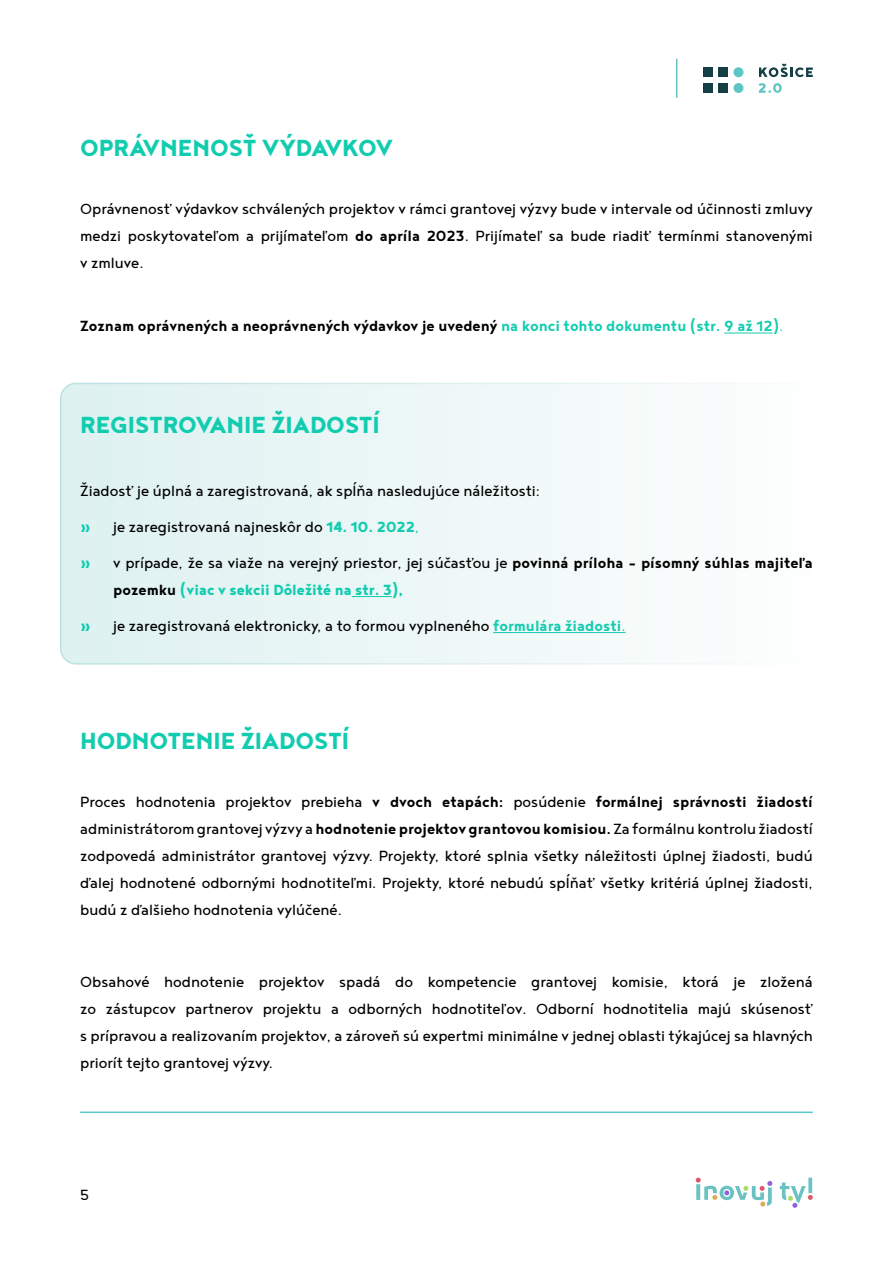
<style>
.page{position:relative;width:893px;height:1263px;background:#fff}
.page>*{position:absolute;margin:0;border:0;box-sizing:border-box;transform-origin:0 0}
.t1{font:800 28.5px "Noyh Geometric";color:#12ccb0}
.t2{font:18px/27px "Noyh Geometric";color:#000;text-align:justify}
.t3{font:700 18px "Noyh Geometric";color:#000}
.s1{font-weight:700}
.s2{color:#12ccb0}
.s3{font-weight:400;color:#12ccb0}
.s4{font-weight:800;color:#12ccb0}
.s5{font-weight:700;color:#12ccb0}
</style>
<div class="page">
<svg style="left:696px;top:1178px;width:76px;height:28px"></svg>
<svg style="left:780px;top:1178px;width:33px;height:30px"></svg>
<hr style="left:80px;top:1111px;width:733px;height:2px;background:#5dc5c4">
<hr style="left:676px;top:59px;width:1px;height:39px;background:#6bc2c2">
<div style="left:733px;top:67px;width:10px;height:10px;background:#5dc5c4;border-radius:50%"></div>
<div style="left:733px;top:83px;width:10px;height:10px;background:#5dc5c4;border-radius:50%"></div>
<div style="left:718px;top:68px;width:10px;height:9px;background:#143f45"></div>
<div style="left:703px;top:68px;width:9px;height:9px;background:#143f45"></div>
<div style="left:718px;top:83px;width:10px;height:10px;background:#143f45"></div>
<div style="left:703px;top:83px;width:9px;height:10px;background:#143f45"></div>
<svg style="left:759px;top:63px;width:54px;height:14px"></svg>
<svg style="left:759px;top:83px;width:23px;height:10px"></svg>
<hr style="left:724px;top:333px;width:49px;height:1px;background:#12ccb0">
<div style="left:61px;top:383px;width:751px;height:281px;background:linear-gradient(to right,#def1f1,#fdfefd);border-radius:15px"></div>
<div style="left:60px;top:383px;width:753px;height:281px;border:2px solid #fff;border-radius:15px"></div>
<hr style="left:352px;top:596px;width:40px;height:1px;background:#12ccb0">
<hr style="left:493px;top:632px;width:132px;height:1px;background:#12ccb0">
<h1 class="t1" style="left:80px;top:131px;width:314px">OPRÁVNENOSŤ VÝDAVKOV</h1>
<p class="t2" style="left:80px;top:195px;width:734px">Oprávnenosť výdavkov schválených projektov v rámci grantovej výzvy bude v intervale od účinnosti zmluvy medzi poskytovateľom a prijímateľom <span class="s1">do apríla 2023</span>. Prijímateľ sa bude riadiť termínmi stanovenými v zmluve.</p>
<p class="t3" style="left:80px;top:315px;width:705px">Zoznam oprávnených a neoprávnených výdavkov je uvedený <span class="s2">na konci tohto dokumentu (str. 9 až 12)</span><span class="s3">.</span></p>
<h1 class="t1" style="left:80px;top:408px;width:301px">REGISTROVANIE ŽIADOSTÍ</h1>
<p class="t2" style="left:80px;top:472px;width:734px;line-height:36px;text-align:left">Žiadosť je úplná a zaregistrovaná, ak spĺňa nasledujúce náležitosti:<br><span class="s4">»</span> je zaregistrovaná najneskôr do <span class="s4">14. 10. 2022</span><span class="s2">,<br></span><span class="s4">»</span> v prípade, že sa viaže na verejný priestor, jej súčasťou je <span class="s1">povinná príloha – písomný súhlas majiteľa</span></p>
<p class="t2" style="left:80px;top:571px;width:547px;line-height:36px;text-indent:33px"><span class="s1">pozemku</span> <span class="s4">(viac v sekcii Dôležité na str. 3),<br>»</span> je zaregistrovaná elektronicky, a to formou vyplneného <span class="s5">formulára žiadosti</span><span class="s2">.</span></p>
<h1 class="t1" style="left:80px;top:724px;width:270px">HODNOTENIE ŽIADOSTÍ</h1>
<p class="t2" style="left:80px;top:788px;width:734px">Proces hodnotenia projektov prebieha <span class="s1">v dvoch etapách:</span> posúdenie <span class="s1">formálnej správnosti žiadostí </span>administrátorom grantovej výzvy a <span class="s1">hodnotenie projektov grantovou komisiou.</span> Za formálnu kontrolu žiadostí zodpovedá administrátor grantovej výzvy. Projekty, ktoré splnia všetky náležitosti úplnej žiadosti, budú ďalej hodnotené odbornými hodnotiteľmi. Projekty, ktoré nebudú spĺňať všetky kritériá úplnej žiadosti, budú z ďalšieho hodnotenia vylúčené.</p>
<p class="t2" style="left:80px;top:968px;width:734px">Obsahové hodnotenie projektov spadá do kompetencie grantovej komisie, ktorá je zložená zo zástupcov partnerov projektu a odborných hodnotiteľov. Odborní hodnotitelia majú skúsenosť s prípravou a realizovaním projektov, a zároveň sú expertmi minimálne v jednej oblasti týkajúcej sa hlavných priorít tejto grantovej výzvy.</p>
<p class="t2" style="left:80px;top:1181px;width:10px">5</p>
</div>
